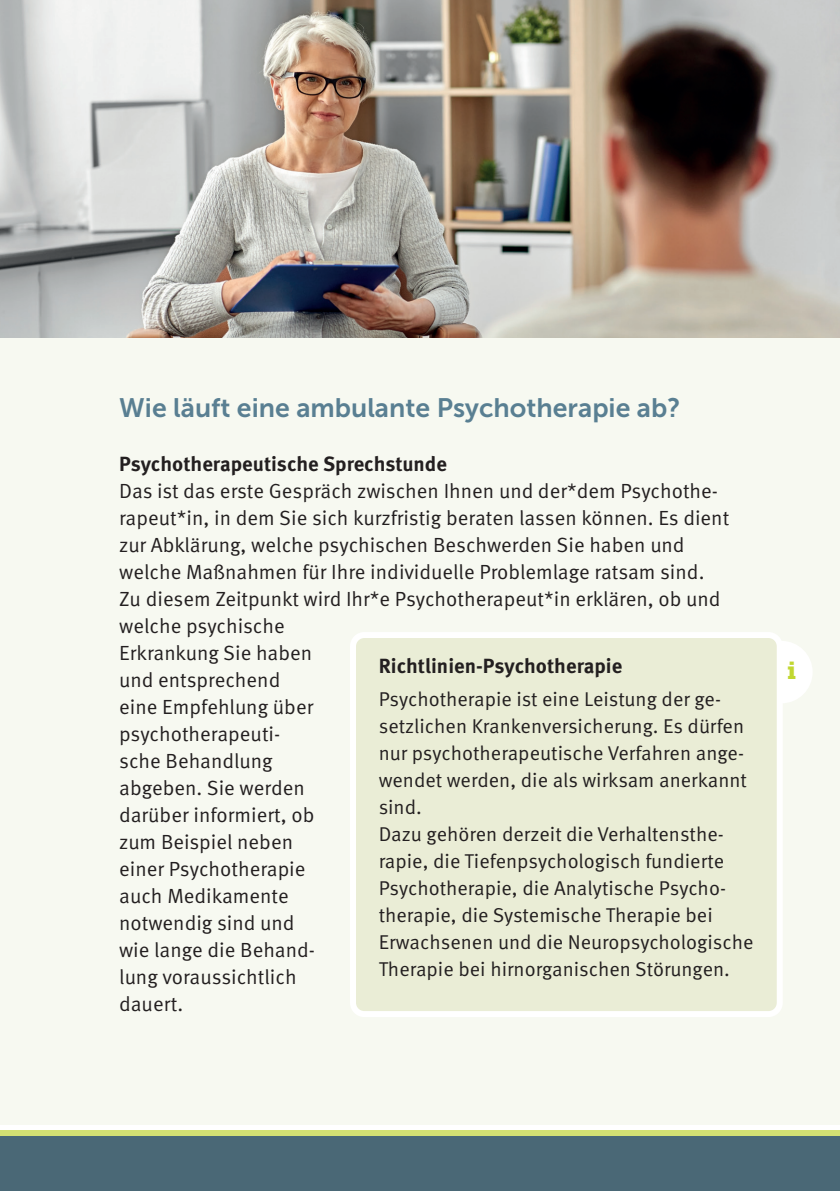
<style>
.page{position:relative;width:840px;height:1191px;background:#fff}
.page>*{position:absolute;margin:0;border:0;box-sizing:border-box;transform-origin:0 0}
.Fließtext{font:26.6px "Museo Sans 700";color:#597f92}
.Liste_im_Fließtext{font:24.4px "Museo Slab 900";color:#c1d731}
.Fließtext-2{font:20.4px/27px "Meta OT Norm";color:#231f20}
.Fließtext_Head{font:700 20.4px "Meta OT";color:#231f20}
.Fließtext-3{font:700 20.4px "Meta OT";color:#231f20}
.Fließtext-4{font:20px/27px "Meta OT Norm";color:#231f20}
</style>
<div class="page">
<div style="left:0;top:85px;width:839px;height:1039px;background:#f7f9f1"></div>
<div style="left:0;top:1129px;width:839px;height:33px;background:#d3e073"></div>
<div style="left:0;top:1136px;width:839px;height:55px;background:#4a6876"></div>
<div style="left:749px;top:641px;width:63px;height:62px;background:#fff;border-radius:50%"></div>
<img style="left:0;top:0;width:839px;height:337px">
<div style="left:353px;top:635px;width:426px;height:379px;background:#eaedd6;border-radius:11px"></div>
<div style="left:350px;top:632px;width:432px;height:385px;border:6px solid #fff;border-radius:11px"></div>
<p class="Fließtext" style="left:119px;top:393px;width:562px">Wie läuft eine ambulante Psychotherapie ab?</p>
<p class="Fließtext_Head" style="left:119px;top:452px;width:329px">Psychotherapeutische Sprechstunde</p>
<p class="Fließtext-2" style="left:119px;top:478px;width:611px">Das ist das erste Gespräch zwischen Ihnen und der*dem Psychothe&shy;rapeut*in, in dem Sie sich kurzfristig beraten lassen können. Es dient zur Abklärung, welche psychischen Beschwerden Sie haben und welche Maßnahmen für Ihre individuelle Problemlage ratsam sind.</p>
<p class="Fließtext-2" style="left:119px;top:586px;width:602px">Zu diesem Zeitpunkt wird Ihr*e Psychotherapeut*in erklären, ob und welche psychische<br>Erkrankung Sie haben<br>und entsprechend<br>eine Empfehlung über<br>psychotherapeuti-<br>sche Behandlung<br>abgeben. Sie werden<br>darüber informiert, ob<br>zum Beispiel neben<br>einer Psychotherapie<br>auch Medikamente<br>notwendig sind und<br>wie lange die Behand-<br>lung voraussichtlich<br>dauert.</p>
<p class="Fließtext-3" style="left:378px;top:654px;width:245px">Richtlinien-Psychotherapie</p>
<p class="Liste_im_Fließtext" style="left:786px;top:656px;width:11px">i</p>
<p class="Fließtext-4" style="left:378px;top:686px;width:369px">Psychotherapie ist eine Leistung der ge&shy;setzlichen Krankenversicherung. Es dürfen nur psychotherapeutische Verfahren ange&shy;wendet werden, die als wirksam anerkannt sind.</p>
<p class="Fließtext-4" style="left:378px;top:821px;width:376px">Dazu gehören derzeit die Verhaltensthe&shy;rapie, die Tiefenpsychologisch fundierte Psychotherapie, die Analytische Psycho&shy;therapie, die Systemische Therapie bei Erwachsenen und die Neuropsychologische Therapie bei hirnorganischen Störungen.</p>
</div>
